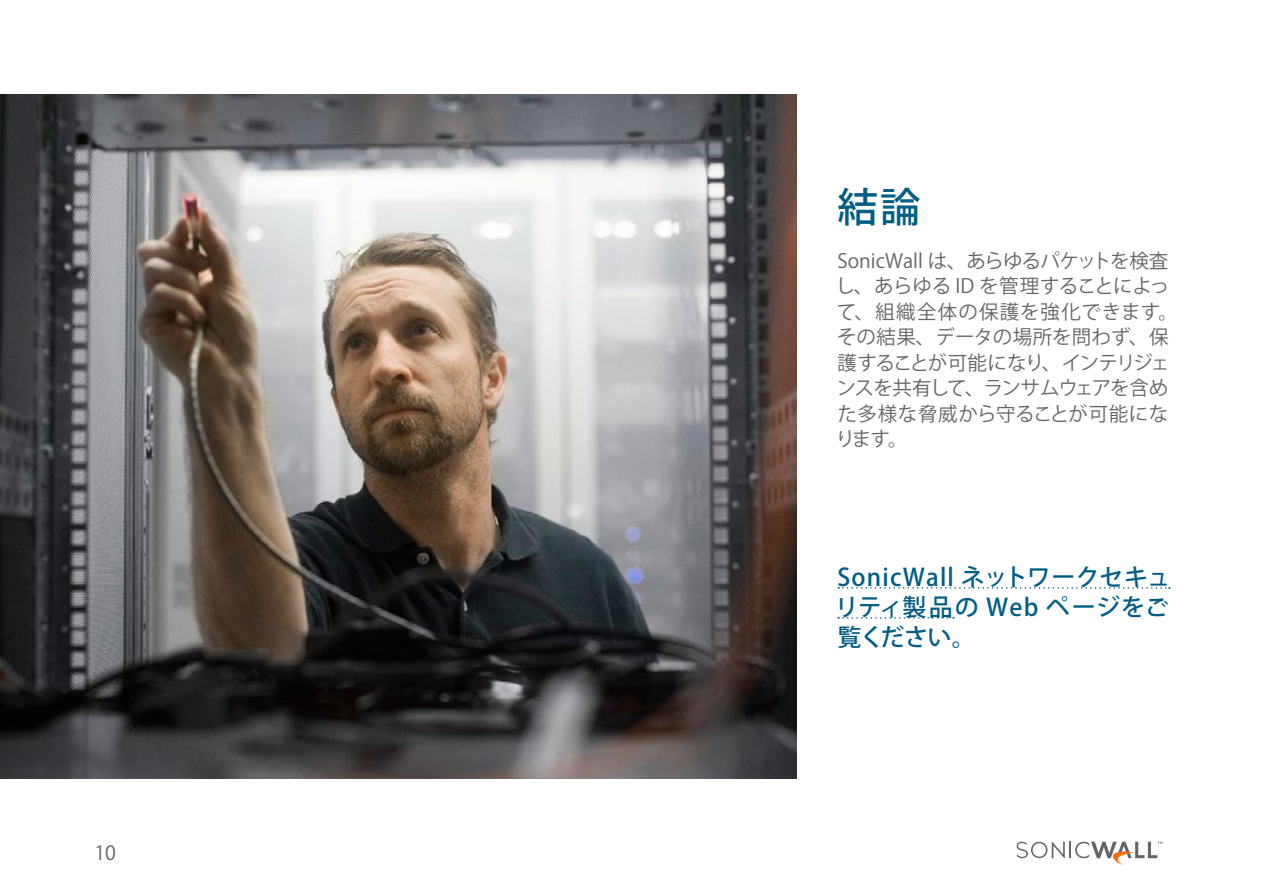
<style>
.page{position:relative;width:1263px;height:893px;background:#fff}
.page>*{position:absolute;margin:0;border:0;box-sizing:border-box;transform-origin:0 0}
.t1{font:500 40.5px "Koz Go Pro";color:#005d85}
.t2{font:500 24px/30px "Koz Go Pro";letter-spacing:.03em;color:#005d85;text-align:justify}
.t3{font:19.5px/25.5px "Koz Go Pro";color:#65656a}
</style>
<div class="page">
<svg style="left:1017px;top:842px;width:145px;height:23px"></svg>
<svg style="left:838px;top:587px;width:332px;height:2px"></svg>
<svg style="left:838px;top:617px;width:116px;height:2px"></svg>
<img style="left:0;top:95px;width:797px;height:683px">
<p class="t3" style="left:94px;top:841px;width:23px">10</p>
<h1 class="t1" style="left:837px;top:182px;width:85px">結論</h1>
<p class="t3" style="left:835px;top:248px;width:344px">SonicWall は、あらゆるパケットを検査し、あらゆる ID を管理することによって、組織全体の保護を強化できます。その結果、データの場所を問わず、保護することが可能になり、インテリジェンスを共有して、ランサムウェアを含めた多様な脅威から守ることが可能になります。</p>
<p class="t2" style="left:835px;top:563px;width:337px">SonicWall ネットワークセキュリティ製品の Web ページをご覧ください。</p>
</div>
